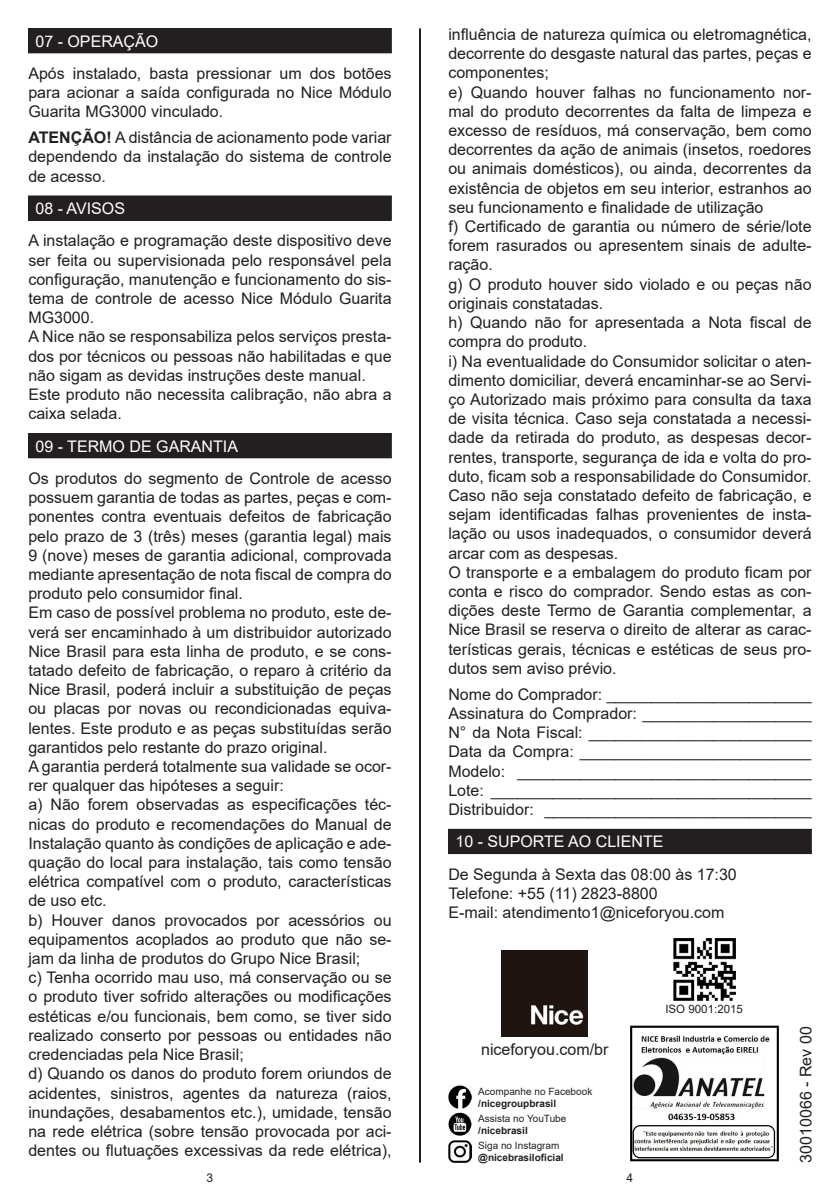
<style>
.page{position:relative;width:840px;height:1191px;background:#fff}
.page>*{position:absolute;margin:0;border:0;box-sizing:border-box;transform-origin:0 0}
.t1{font:16px/19.2px "Arial";color:#231f20;text-align:justify}
.t2{font:16px "Arial";color:#fff}
.t3{font:12px "Arial";color:#231f20}
.t4{font:11.6px "Arial";color:#231f20}
.t5{font:10px "Arial";color:#231f20}
.t6{font:700 10px "Arial";color:#231f20}
.s1{font-weight:700}
</style>
<div class="page">
<div style="left:29px;top:29px;width:362px;height:24px;background:#231f20"></div>
<div style="left:28px;top:28px;width:363px;height:25px;border:1px solid #231f20"></div>
<div style="left:29px;top:196px;width:362px;height:24px;background:#231f20"></div>
<div style="left:29px;top:433px;width:362px;height:25px;background:#231f20"></div>
<div style="left:448px;top:829px;width:362px;height:24px;background:#231f20"></div>
<div style="left:448px;top:829px;width:363px;height:25px;border:1px solid #231f20"></div>
<img style="left:448px;top:1085px;width:23px;height:23px">
<img style="left:448px;top:1113px;width:23px;height:22px">
<img style="left:448px;top:1140px;width:23px;height:22px">
<img style="left:501px;top:950px;width:86px;height:87px">
<img style="left:673px;top:938px;width:61px;height:62px">
<hr style="left:419px;top:28px;width:2px;height:1134px;background:#231f20">
<img style="left:630px;top:1025px;width:149px;height:137px">
<p class="t2" style="left:35px;top:30px;width:124px">07 - OPERAÇÃO</p>
<p class="t1" style="left:28px;top:64px;width:364px">Após instalado, basta pressionar um dos botões para acionar a saída configurada no Nice Módulo Guarita MG3000 vinculado.</p>
<p class="t1" style="left:28px;top:128px;width:364px"><span class="s1">ATENÇÃO!</span> A distância de acionamento pode variar dependendo da instalação do sistema de controle de acesso.</p>
<p class="t2" style="left:35px;top:197px;width:91px">08 - AVISOS</p>
<p class="t1" style="left:28px;top:231px;width:364px">A instalação e programação deste dispositivo deve ser feita ou supervisionada pelo responsável pela configuração, manutenção e funcionamento do sis&shy;tema de controle de acesso Nice Módulo Guarita MG3000.</p>
<p class="t1" style="left:28px;top:327px;width:364px">A Nice não se responsabiliza pelos serviços presta&shy;dos por técnicos ou pessoas não habilitadas e que não sigam as devidas instruções deste manual.</p>
<p class="t1" style="left:28px;top:384px;width:364px">Este produto não necessita calibração, não abra a caixa selada.</p>
<p class="t2" style="left:35px;top:435px;width:204px">09 - TERMO DE GARANTIA</p>
<p class="t1" style="left:28px;top:468px;width:364px">Os produtos do segmento de Controle de acesso possuem garantia de todas as partes, peças e com&shy;ponentes contra eventuais defeitos de fabricação pelo prazo de 3 (três) meses (garantia legal) mais 9 (nove) meses de garantia adicional, comprovada mediante apresentação de nota fiscal de compra do produto pelo consumidor final.</p>
<p class="t1" style="left:28px;top:603px;width:364px">Em caso de possível problema no produto, este de&shy;verá ser encaminhado à um distribuidor autorizado Nice Brasil para esta linha de produto, e se cons&shy;tatado defeito de fabricação, o reparo à critério da Nice Brasil, poderá incluir a substituição de peças ou placas por novas ou recondicionadas equiva&shy;lentes. Este produto e as peças substituídas serão garantidos pelo restante do prazo original.</p>
<p class="t1" style="left:28px;top:756px;width:364px">A garantia perderá totalmente sua validade se ocor&shy;rer qualquer das hipóteses a seguir:</p>
<p class="t1" style="left:28px;top:795px;width:364px">a) Não forem observadas as especificações téc&shy;nicas do produto e recomendações do Manual de Instalação quanto às condições de aplicação e ade&shy;quação do local para instalação, tais como tensão elétrica compatível com o produto, características de uso etc.</p>
<p class="t1" style="left:28px;top:910px;width:364px">b) Houver danos provocados por acessórios ou equipamentos acoplados ao produto que não se&shy;jam da linha de produtos do Grupo Nice Brasil;</p>
<p class="t1" style="left:28px;top:968px;width:364px">c) Tenha ocorrido mau uso, má conservação ou se o produto tiver sofrido alterações ou modificações estéticas e/ou funcionais, bem como, se tiver sido realizado conserto por pessoas ou entidades não credenciadas pela Nice Brasil;</p>
<p class="t1" style="left:28px;top:1064px;width:364px">d) Quando os danos do produto forem oriundos de acidentes, sinistros, agentes da natureza (raios, inundações, desabamentos etc.), umidade, tensão na rede elétrica (sobre tensão provocada por aci&shy;dentes ou flutuações excessivas da rede elétrica),</p>
<p class="t1" style="left:448px;top:25px;width:364px">influência de natureza química ou eletromagnética, decorrente do desgaste natural das partes, peças e componentes;</p>
<p class="t1" style="left:448px;top:82px;width:364px">e) Quando houver falhas no funcionamento nor&shy;mal do produto decorrentes da falta de limpeza e excesso de resíduos, má conservação, bem como decorrentes da ação de animais (insetos, roedores ou animais domésticos), ou ainda, decorrentes da existência de objetos em seu interior, estranhos ao seu funcionamento e finalidade de utilização</p>
<p class="t1" style="left:448px;top:217px;width:364px">f) Certificado de garantia ou número de série/lote forem rasurados ou apresentem sinais de adulte&shy;ração.</p>
<p class="t1" style="left:448px;top:274px;width:364px">g) O produto houver sido violado e ou peças não originais constatadas.</p>
<p class="t1" style="left:448px;top:313px;width:364px">h) Quando não for apresentada a Nota fiscal de compra do produto.</p>
<p class="t1" style="left:448px;top:351px;width:364px">i) Na eventualidade do Consumidor solicitar o aten&shy;dimento domiciliar, deverá encaminhar-se ao Servi&shy;ço Autorizado mais próximo para consulta da taxa de visita técnica. Caso seja constatada a necessi&shy;dade da retirada do produto, as despesas decor&shy;rentes, transporte, segurança de ida e volta do pro&shy;duto, ficam sob a responsabilidade do Consumidor.</p>
<p class="t1" style="left:448px;top:485px;width:364px">Caso não seja constatado defeito de fabricação, e sejam identificadas falhas provenientes de insta&shy;lação ou usos inadequados, o consumidor deverá arcar com as despesas.</p>
<p class="t1" style="left:448px;top:562px;width:364px">O transporte e a embalagem do produto ficam por conta e risco do comprador. Sendo estas as con&shy;dições deste Termo de Garantia complementar, a Nice Brasil se reserva o direito de alterar as carac&shy;terísticas gerais, técnicas e estéticas de seus pro&shy;dutos sem aviso prévio.</p>
<p class="t1" style="left:448px;top:684px;width:364px">Nome do Comprador: _______________________</p>
<p class="t1" style="left:448px;top:703px;width:364px">Assinatura do Comprador: ___________________</p>
<p class="t1" style="left:448px;top:722px;width:364px">N° da Nota Fiscal: _________________________</p>
<p class="t1" style="left:448px;top:742px;width:364px">Data da Compra: __________________________</p>
<p class="t1" style="left:448px;top:761px;width:364px">Modelo: _________________________________</p>
<p class="t1" style="left:448px;top:780px;width:364px">Lote: ____________________________________</p>
<p class="t1" style="left:448px;top:799px;width:364px">Distribuidor: ______________________________</p>
<p class="t2" style="left:455px;top:830px;width:209px">10 - SUPORTE AO CLIENTE</p>
<p class="t1" style="left:448px;top:864px;width:290px">De Segunda à Sexta das 08:00 às 17:30</p>
<p class="t1" style="left:448px;top:883px;width:211px">Telefone: +55 (11) 2823-8800</p>
<p class="t1" style="left:448px;top:902px;width:277px">E-mail: atendimento1@niceforyou.com</p>
<p class="t1" style="left:481px;top:1039px;width:129px">niceforyou.com/br</p>
<p class="t5" style="left:478px;top:1084px;width:115px">Acompanhe no Facebook</p>
<p class="t6" style="left:478px;top:1096px;width:79px">/nicegroupbrasil</p>
<p class="t5" style="left:478px;top:1111px;width:90px">Assista no YouTube</p>
<p class="t6" style="left:478px;top:1123px;width:51px">/nicebrasil</p>
<p class="t5" style="left:478px;top:1138px;width:83px">Siga no Instagram</p>
<p class="t6" style="left:478px;top:1150px;width:87px">@nicebrasiloficial</p>
<p class="t4" style="left:665px;top:1001px;width:79px">ISO 9001:2015</p>
<p class="t1" style="left:795px;top:1162px;width:138px;rotate:-90deg">30010066 - Rev 00</p>
<p class="t3" style="left:206px;top:1169px;width:8px">3</p>
<p class="t3" style="left:626px;top:1169px;width:8px">4</p>
</div>
